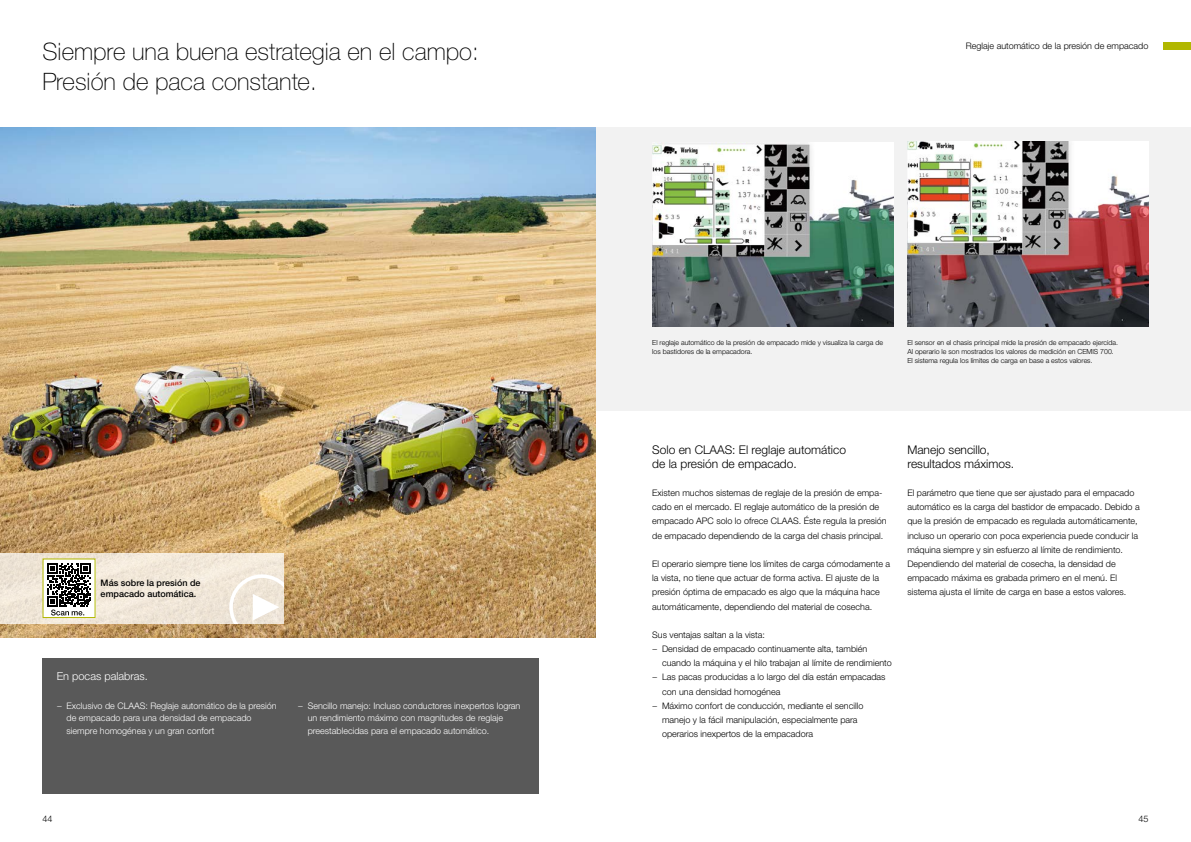
<style>
.page{position:relative;width:1191px;height:842px;background:#fff}
.page>*{position:absolute;margin:0;border:0;box-sizing:border-box;transform-origin:0 0}
.t1{font:100 24px/30px "CLAAS Helvetica Neue";color:#000}
.t2{font:300 12px/14.2px "CLAAS Helvetica Neue";color:#000}
.t3{font:300 11px "CLAAS Helvetica Neue";color:#fff}
.t4{font:300 9px/14.2px "CLAAS Helvetica Neue";color:#000}
.t5{font:300 9px/12.4px "CLAAS Helvetica Neue";color:#fff}
.t6{font:500 9px/11px "CLAAS Helvetica Neue";color:#000}
.t7{font:300 7px/9px "CLAAS Helvetica Neue";color:#000}
</style>
<div class="page">
<div style="left:1162px;top:43px;width:29px;height:7px;background:#b1b700"></div>
<div style="left:595px;top:128px;width:596px;height:283px;background:#f2f2f2"></div>
<img style="left:0;top:128px;width:595px;height:510px">
<div style="left:0;top:553px;width:283px;height:71px;background:#f1e7d9"></div>
<svg style="left:45px;top:613px;width:49px;height:3px"></svg>
<svg style="left:45px;top:560px;width:49px;height:53px"></svg>
<svg style="left:48px;top:564px;width:42px;height:51px;background:#6d6d6d"></svg>
<svg style="left:229px;top:574px;width:54px;height:50px"></svg>
<img style="left:652px;top:142px;width:241px;height:184px">
<img style="left:907px;top:142px;width:241px;height:184px">
<div style="left:43px;top:658px;width:496px;height:136px;background:#595959"></div>
<h1 class="t1" style="left:43px;top:37px;width:438px">Siempre una buena estrategia en el campo:<br>Presión de paca constante.</h1>
<p class="t6" style="left:101px;top:577px;width:101px">Más sobre la presión de empacado automática.</p>
<p class="t3" style="left:57px;top:669px;width:93px">En pocas palabras.</p>
<p class="t5" style="left:67px;top:699px;width:212px;text-indent:-10px">− Exclusivo de CLAAS: Reglaje automático de la presión de empacado para una densidad de empacado siempre homogénea y un gran confort</p>
<p class="t5" style="left:308px;top:699px;width:214px;text-indent:-10px">− Sencillo manejo: Incluso conductores inexpertos logran un rendimiento máximo con magnitudes de reglaje preestablecidas para el empacado automático.</p>
<p class="t4" style="left:966px;top:39px;width:184px">Reglaje automático de la presión de empacado</p>
<p class="t7" style="left:652px;top:338px;width:232px">El reglaje automático de la presión de empacado mide y visualiza la carga de los bastidores de la empacadora.</p>
<p class="t7" style="left:907px;top:338px;width:212px">El sensor en el chasis principal mide la presión de empacado ejercida.<br>Al operario le son mostrados los valores de medición en CEMIS 700.<br>El sistema regula los límites de carga en base a estos valores.</p>
<h2 class="t2" style="left:652px;top:442px;width:195px">Solo en CLAAS: El reglaje automático de la presión de empacado.</h2>
<p class="t4" style="left:652px;top:486px;width:236px">Existen muchos sistemas de reglaje de la presión de empa&shy;cado en el mercado. El reglaje automático de la presión de empacado APC solo lo ofrece CLAAS. Éste regula la presión de empacado dependiendo de la carga del chasis principal.</p>
<p class="t4" style="left:652px;top:557px;width:239px">El operario siempre tiene los límites de carga cómodamente a la vista, no tiene que actuar de forma activa. El ajuste de la presión óptima de empacado es algo que la máquina hace automáticamente, dependiendo del material de cosecha.</p>
<p class="t4" style="left:652px;top:628px;width:114px">Sus ventajas saltan a la vista:</p>
<p class="t4" style="left:652px;top:642px;width:217px">− Densidad de empacado continuamente alta, también</p>
<p class="t4" style="left:662px;top:656px;width:231px">cuando la máquina y el hilo trabajan al límite de rendimiento</p>
<p class="t4" style="left:652px;top:670px;width:235px">− Las pacas producidas a lo largo del día están empacadas</p>
<p class="t4" style="left:662px;top:684px;width:120px">con una densidad homogénea</p>
<p class="t4" style="left:652px;top:699px;width:213px">− Máximo confort de conducción, mediante el sencillo</p>
<p class="t4" style="left:662px;top:713px;width:197px">manejo y la fácil manipulación, especialmente para</p>
<p class="t4" style="left:662px;top:727px;width:152px">operarios inexpertos de la empacadora</p>
<h2 class="t2" style="left:907px;top:442px;width:108px">Manejo sencillo, resultados máximos.</h2>
<p class="t4" style="left:907px;top:486px;width:234px">El parámetro que tiene que ser ajustado para el empacado automático es la carga del bastidor de empacado. Debido a que la presión de empacado es regulada automáticamente, incluso un operario con poca experiencia puede conducir la máquina siempre y sin esfuerzo al límite de rendimiento.<br>Dependiendo del material de cosecha, la densidad de empacado máxima es grabada primero en el menú. El sistema ajusta el límite de carga en base a estos valores.</p>
<p class="t4" style="left:43px;top:812px;width:12px">44</p>
<p class="t4" style="left:1138px;top:812px;width:12px">45</p>
</div>
